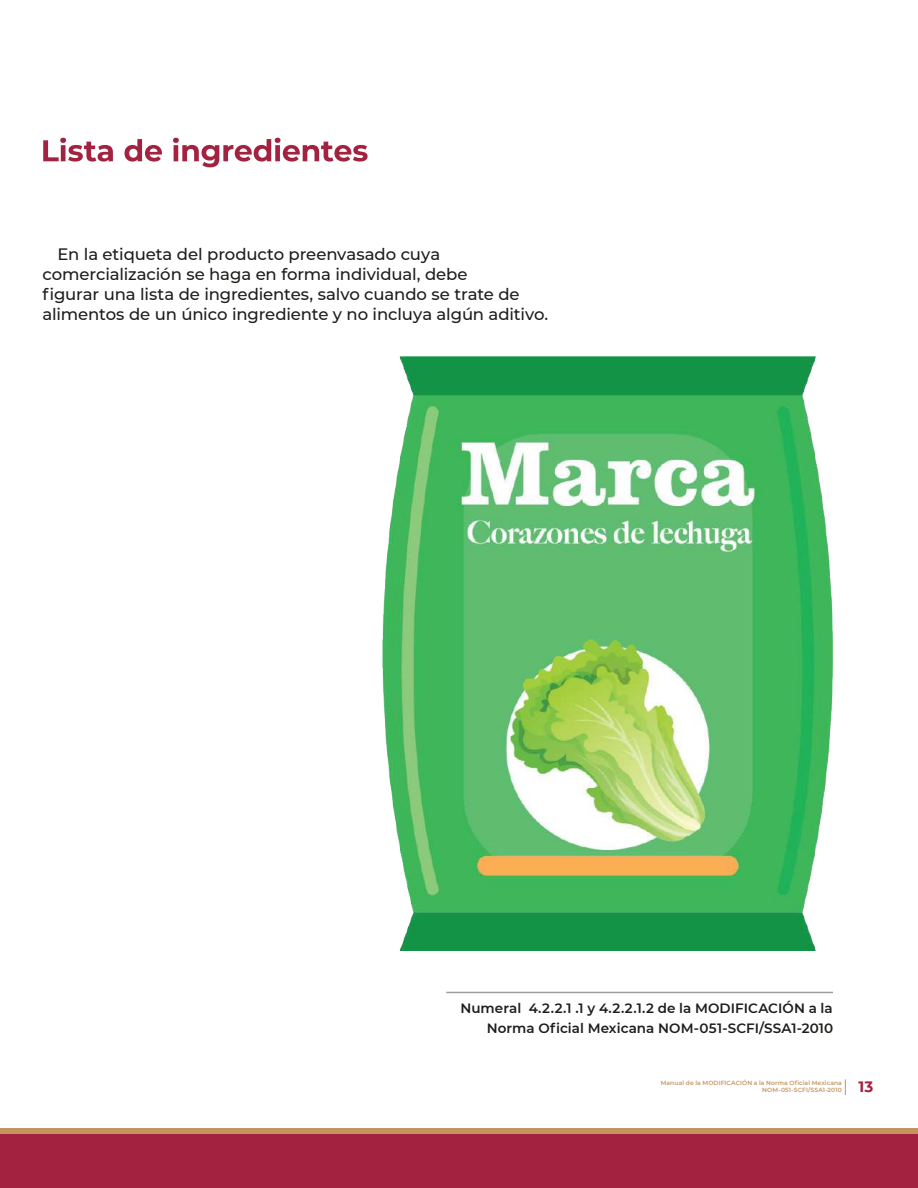
<style>
.page{position:relative;width:918px;height:1188px;background:#fff}
.page>*{position:absolute;margin:0;border:0;box-sizing:border-box;transform-origin:0 0}
.t1{font:500 16.5px/19.8px "Montserrat";letter-spacing:-.005em;color:#1d1d1b}
.t2{font:700 15px "Montserrat";color:#a22240}
.t3{font:600 13.5px/19.8px "Montserrat";letter-spacing:.005em;color:#1d1d1b;text-align:right}
.t4{font:600 6px/7.2px "Montserrat";letter-spacing:.02em;color:#c3945d;text-align:right}
</style>
<div class="page">
<div style="left:0;top:1128px;width:918px;height:60px;background:#a22240"></div>
<div style="left:0;top:1128px;width:918px;height:6px;background:#c3945d"></div>
<svg style="left:43px;top:138px;width:325px;height:29px"></svg>
<hr style="left:446px;top:992px;width:387px;height:1px;background:#9d9d9c">
<img style="left:382px;top:356px;width:451px;height:594px">
<svg style="left:845px;top:1079px;width:1px;height:16px"></svg>
<p class="t1" style="left:43px;top:244px;width:507px;text-indent:15px">En la etiqueta del producto preenvasado cuya comercialización se haga en forma individual, debe<br>figurar una lista de ingredientes, salvo cuando se trate de alimentos de un único ingrediente y no incluya algún aditivo.</p>
<p class="t3" style="left:460px;top:997px;width:374px">Numeral 4.2.2.1 .1 y 4.2.2.1.2 de la MODIFICACIÓN a la<br>Norma Oficial Mexicana NOM-051-SCFI/SSA1-2010</p>
<p class="t4" style="left:661px;top:1079px;width:183px">Manual de la MODIFICACIÓN a la Norma Oficial Mexicana<br>NOM-051-SCFI/SSA1-2010</p>
<p class="t2" style="left:858px;top:1076px;width:16px">13</p>
</div>
